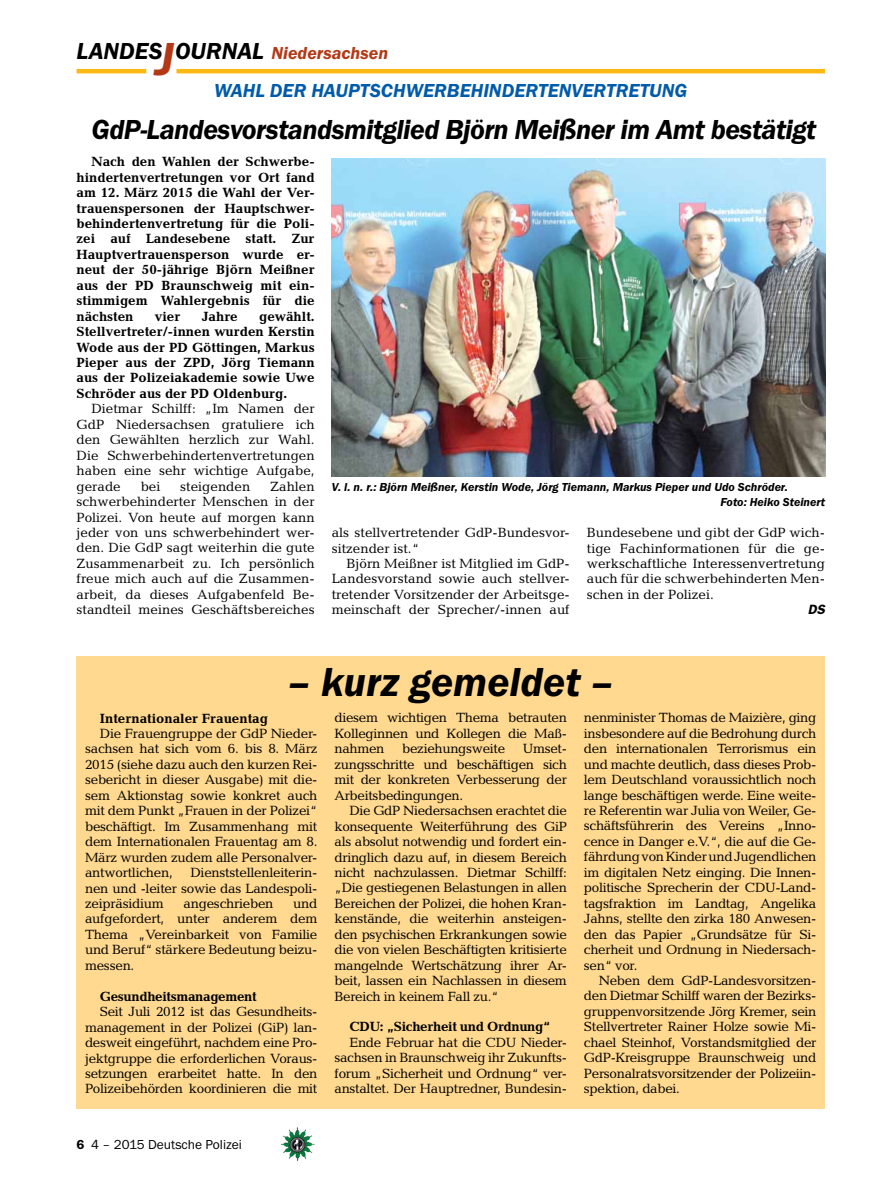
<style>
.page{position:relative;width:893px;height:1191px;background:#fff}
.page>*{position:absolute;margin:0;border:0;box-sizing:border-box;transform-origin:0 0}
.t1{font:italic 600 42px "Franklin Gothic Itc T";color:#000}
.t2{font:italic 600 28.5px "Franklin Gothic Itc T";letter-spacing:-.02em;color:#000}
.t3{font:italic 600 19.5px "Franklin Gothic Itc T";color:#005baa}
.t4{font:italic 600 18px "Franklin Gothic Itc T";color:#b33916}
.t5{font:13.5px/15.5px "Candida";letter-spacing:-.02em;color:#000;text-align:justify}
.t6{font:700 13.5px/15.5px "Candida";color:#000;text-align:justify}
.t7{font:13.5px/15.5px "Candida";color:#000}
.t8{font:700 13.5px "Candida";letter-spacing:-.025em;color:#000}
.t9{font:13.5px "Franklin Gothic Itc T";color:#000}
.t10{font:italic 600 13.5px "Franklin Gothic";color:#000}
.t11{font:italic 600 12px/15.5px "Franklin Gothic Itc T";color:#000}
.s1{font-size:24px;color:#000}
.s2{font-size:48px}
.s3{font-weight:600}
</style>
<div class="page">
<hr style="left:77px;top:69px;width:69px;height:4px;background:#fdb913">
<hr style="left:176px;top:69px;width:649px;height:4px;background:#fdb913">
<img style="left:281px;top:1128px;width:16px;height:24px">
<div style="left:77px;top:656px;width:748px;height:453px;background:#ffd990"></div>
<img style="left:331px;top:158px;width:494px;height:318px">
<h3 class="t4" style="left:77px;top:42px;width:313px"><span class="s1">LANDES</span><span class="s2">J</span><span class="s1">OURNAL</span> Niedersachsen</h3>
<h3 class="t3" style="left:214px;top:79px;width:30px">Wahl</h3>
<h3 class="t3" style="left:270px;top:79px;width:13px">der</h3>
<h3 class="t3" style="left:311px;top:79px;width:26px">Hauptschwerbehindertenvertretung</h3>
<h2 class="t2" style="left:92px;top:113px;width:726px">GdP-Landesvorstandsmitglied Björn Meißner im Amt bestätigt</h2>
<p class="t6" style="left:77px;top:154px;width:240px;text-indent:15px">Nach den Wahlen der Schwerbe&shy;hindertenvertretungen vor Ort fand am 12. März 2015 die Wahl der Ver&shy;trauenspersonen der Hauptschwer&shy;behindertenvertretung für die Poli&shy;zei auf Landesebene statt. Zur Hauptvertrauensperson wurde er&shy;neut der 50-jährige Björn Meißner aus der PD Braunschweig mit ein&shy;stimmigem Wahlergebnis für die nächsten</p>
<p class="t6" style="left:77px;top:308px;width:240px;text-indent:183px">gewählt.<br>Stellvertreter/-innen wurden Kerstin Wode aus der PD Göttingen, Markus Pieper aus der ZPD, Jörg Tiemann aus der Polizeiakademie sowie Uwe Schröder aus der PD Oldenburg.</p>
<p class="t5" style="left:77px;top:401px;width:240px;text-indent:15px">Dietmar Schilff: „Im Namen der GdP Niedersachsen gratuliere ich den Gewählten herzlich zur Wahl.<br>Die Schwerbehindertenvertretungen haben eine sehr wichtige Aufgabe, gerade</p>
<p class="t6" style="left:155px;top:308px;width:27px">vier</p>
<p class="t6" style="left:202px;top:308px;width:37px">Jahre</p>
<p class="t5" style="left:77px;top:478px;width:240px;text-indent:194px">Zahlen schwerbehinderter Menschen in der Polizei. Von heute auf morgen kann jeder von uns schwerbehindert wer&shy;den. Die GdP sagt weiterhin die gute Zusammenarbeit zu. Ich persönlich freue mich auch auf die Zusammen&shy;arbeit, da dieses Aufgabenfeld Be&shy;standteil meines Geschäftsbereiches</p>
<p class="t11" style="left:720px;top:479px;width:106px;text-indent:-388px">V. l. n. r.: Björn Meißner, Kerstin Wode, Jörg Tiemann, Markus Pieper und Udo Schröder.<br>Foto: Heiko Steinert</p>
<p class="t5" style="left:141px;top:478px;width:21px">bei</p>
<p class="t7" style="left:180px;top:478px;width:72px">steigenden</p>
<p class="t5" style="left:587px;top:525px;width:240px">Bundesebene und gibt der GdP wich&shy;tige Fachinformationen für die ge&shy;werkschaftliche Interessenvertretung auch für die schwerbehinderten Men&shy;schen in der Polizei.</p>
<p class="t10" style="left:808px;top:602px;width:19px">DS</p>
<p class="t7" style="left:332px;top:525px;width:240px">als stellvertretender GdP-Bundesvor&shy;sitzender ist.“</p>
<p class="t5" style="left:332px;top:556px;width:240px;text-indent:15px">Björn Meißner ist Mitglied im GdP-Landesvorstand sowie auch stellver&shy;tretender Vorsitzender der Arbeitsge&shy;meinschaft der Sprecher/-innen auf</p>
<h1 class="t1" style="left:288px;top:658px;width:327px">– kurz gemeldet –</h1>
<p class="t6" style="left:100px;top:710px;width:170px">Internationaler Frauentag</p>
<p class="t5" style="left:85px;top:725px;width:234px;text-indent:15px">Die Frauengruppe der GdP Nieder&shy;sachsen hat sich vom 6. bis 8. März 2015 (siehe dazu auch den kurzen Rei&shy;sebericht in dieser Ausgabe) mit die&shy;sem Aktionstag sowie konkret auch mit dem Punkt „Frauen in der Polizei“ beschäftigt. Im Zusammenhang mit dem Internationalen Frauentag am 8.<br>März wurden zudem alle Personalver&shy;antwortlichen,</p>
<p class="t5" style="left:85px;top:864px;width:234px;text-indent:105px">Dienststellenleiterin&shy;nen und -leiter sowie das Landespoli&shy;zeipräsidium</p>
<p class="t5" style="left:85px;top:895px;width:234px;text-indent:208px">und aufgefordert, unter anderem dem Thema „Vereinbarkeit von Familie und Beruf“ stärkere Bedeutung beizu&shy;messen.</p>
<p class="t8" style="left:100px;top:988px;width:158px">Gesundheitsmanagement</p>
<p class="t5" style="left:85px;top:1003px;width:234px;text-indent:15px">Seit Juli 2012 ist das Gesundheits&shy;management in der Polizei (GiP) lan&shy;desweit eingeführt, nachdem eine Pro&shy;jektgruppe die erforderlichen Voraus&shy;setzungen erarbeitet hatte. In den Polizeibehörden koordinieren die mit</p>
<p class="t5" style="left:184px;top:895px;width:92px">angeschrieben</p>
<p class="t9" style="left:77px;top:1136px;width:167px"><span class="s3">6</span> 4 – 2015 Deutsche Polizei</p>
<p class="t5" style="left:334px;top:710px;width:234px">diesem wichtigen Thema betrauten Kolleginnen und Kollegen die Maß&shy;nahmen</p>
<p class="t5" style="left:402px;top:741px;width:105px">beziehungsweite</p>
<p class="t5" style="left:334px;top:741px;width:234px;text-indent:188px">Umset&shy;zungsschritte und beschäftigen sich mit der konkreten Verbesserung der Arbeitsbedingungen.</p>
<p class="t5" style="left:334px;top:803px;width:234px;text-indent:15px">Die GdP Niedersachsen erachtet die konsequente Weiterführung des GiP als absolut notwendig und fordert ein&shy;dringlich dazu auf, in diesem Bereich nicht nachzulassen. Dietmar Schilff: „Die gestiegenen Belastungen in allen Bereichen der Polizei, die hohen Kran&shy;kenstände, die weiterhin ansteigen&shy;den psychischen Erkrankungen sowie die von vielen Beschäftigten kritisierte mangelnde Wertschätzung ihrer Ar&shy;beit, lassen ein Nachlassen in diesem Bereich in keinem Fall zu.“</p>
<p class="t8" style="left:349px;top:1019px;width:203px">CDU: „Sicherheit und Ordnung“</p>
<p class="t5" style="left:334px;top:1034px;width:234px;text-indent:15px">Ende Februar hat die CDU Nieder&shy;sachsen in Braunschweig ihr Zukunfts&shy;forum „Sicherheit und Ordnung“ ver&shy;anstaltet. Der Hauptredner, Bundesin-</p>
<p class="t5" style="left:584px;top:710px;width:234px">nenminister Thomas de Maizière, ging insbesondere auf die Bedrohung durch den internationalen Terrorismus ein und machte deutlich, dass dieses Prob&shy;lem Deutschland voraussichtlich noch lange beschäftigen werde. Eine weite&shy;re Referentin war Julia von Weiler, Ge&shy;schäftsführerin des Vereins „Inno&shy;cence in Danger e.V.“, die auf die Ge&shy;fährdung von Kinder und Jugendlichen im digitalen Netz einging. Die Innen&shy;politische Sprecherin der CDU-Land&shy;tagsfraktion im Landtag, Angelika Jahns, stellte den zirka 180 Anwesen&shy;den das Papier „Grundsätze für Si&shy;cherheit und Ordnung in Niedersach&shy;sen“ vor.</p>
<p class="t5" style="left:584px;top:972px;width:234px;text-indent:15px">Neben dem GdP-Landesvorsitzen&shy;den Dietmar Schilff waren der Bezirks&shy;gruppenvorsitzende Jörg Kremer, sein Stellvertreter Rainer Holze sowie Mi&shy;chael Steinhof, Vorstandsmitglied der GdP-Kreisgruppe Braunschweig und Personalratsvorsitzender der Polizeiin&shy;spektion, dabei.</p>
</div>
